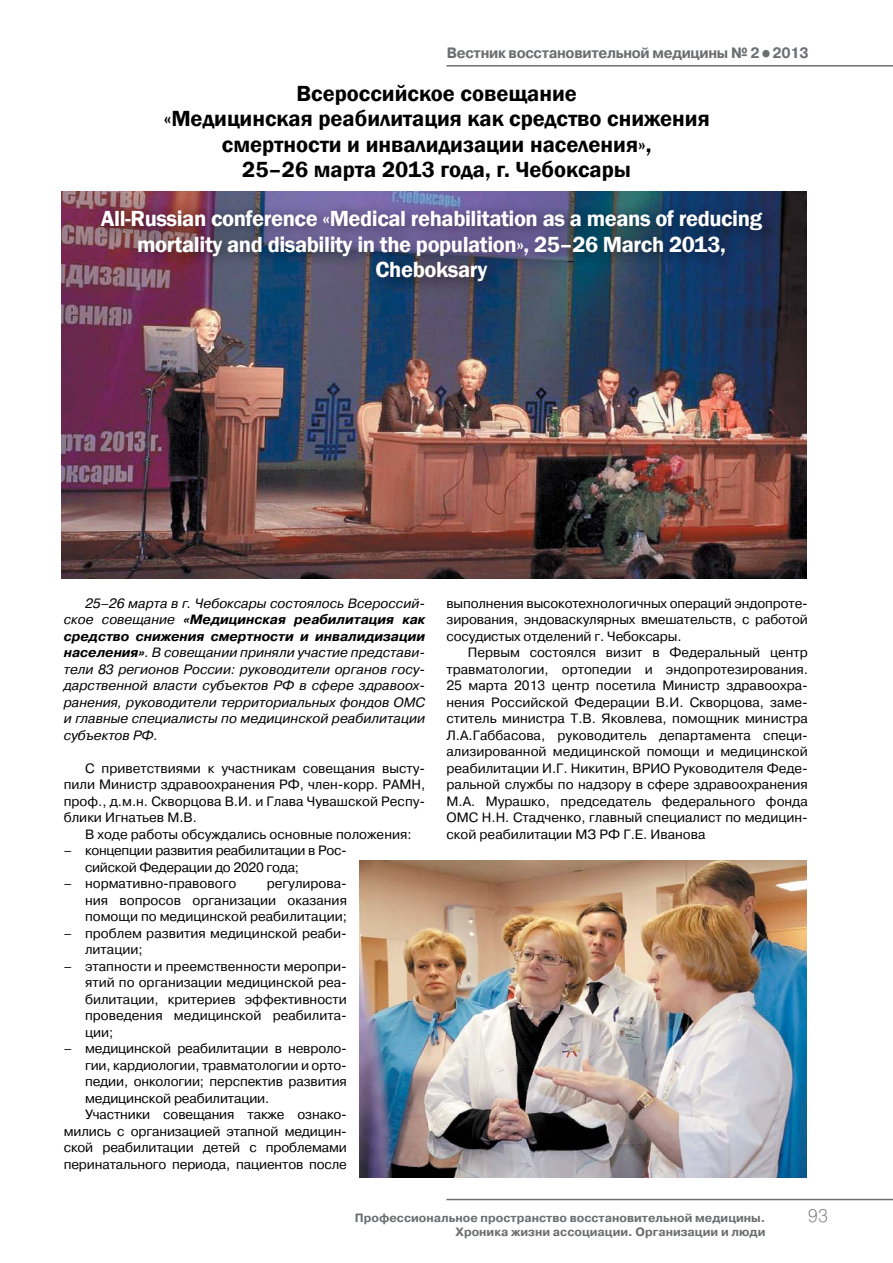
<style>
.page{position:relative;width:893px;height:1263px;background:#fff}
.page>*{position:absolute;margin:0;border:0;box-sizing:border-box;transform-origin:0 0}
.t1{font:600 22.5px/25.5px "Franklin Gothic";color:#000;text-align:center}
.t2{font:600 22.5px/25.5px "Franklin Gothic";letter-spacing:-.02em;color:#fff;text-align:center}
.t3{font:18px "Pragmatica Light C";color:#6d6e71}
.t4{font:700 15px "Pragmatica C";letter-spacing:-.02em;color:#6d6e71;scale:.95 1}
.t5{font:13.5px/16.5px "Pragmatica C";letter-spacing:-.01em;color:#000;text-align:justify}
.t6{font:italic 13.5px/16.5px "Pragmatica C";color:#000;text-align:justify}
.t7{font:700 12px/14.4px "Pragmatica C";color:#6d6e71;text-align:right}
.s1{font-size:21px}
.s2{font-weight:700}
</style>
<div class="page">
<hr style="left:446px;top:1199px;width:447px;height:1px;background:#6d6e71">
<hr style="left:446px;top:65px;width:447px;height:2px;background:#6d6e71">
<img style="left:360px;top:860px;width:447px;height:318px">
<img style="left:62px;top:191px;width:745px;height:387px">
<div style="left:91px;top:200px;width:687px;height:98px;background:#000;opacity:.55"></div>
<p class="t4" style="left:447px;top:45px;width:383px">Вестник восстановительной медицины № 2<span class="s1">•</span>2013</p>
<h1 class="t1" style="left:164px;top:81px;width:547px">Всероссийское совещание<br>«Медицинская реабилитация как средство снижения смертности и инвалидизации населения»,<br>25–26 марта 2013 года, г. Чебоксары</h1>
<h1 class="t2" style="left:101px;top:206px;width:663px">All-Russian conference «Medical rehabilitation as a means of reducing mortality and disability in the population», 25–26 March 2013,<br>Cheboksary</h1>
<p class="t6" style="left:64px;top:595px;width:363px;text-indent:21px">25–26 марта в г. Чебоксары состоялось Всероссий&shy;ское совещание <span class="s2">«Медицинская реабилитация как средство снижения смертности и инвалидизации населения»</span>. В совещании приняли участие представи&shy;тели 83 регионов России: руководители органов госу&shy;дарственной власти субъектов РФ в сфере здравоох&shy;ранения, руководители территориальных фондов ОМС и главные специалисты по медицинской реабилитации субъектов РФ.</p>
<p class="t5" style="left:64px;top:760px;width:363px;text-indent:21px">С приветствиями к участникам совещания высту&shy;пили Министр здравоохранения РФ, член-корр. РАМН, проф., д.м.н. Скворцова В.И. и Глава Чувашской Респу&shy;блики Игнатьев М.В.</p>
<p class="t5" style="left:85px;top:826px;width:328px">В ходе работы обсуждались основные положения:</p>
<p class="t5" style="left:85px;top:842px;width:263px;text-indent:-21px">– концепции развития реабилитации в Рос&shy;сийской Федерации до 2020 года;</p>
<p class="t5" style="left:64px;top:875px;width:174px">– нормативно-правового</p>
<p class="t5" style="left:85px;top:875px;width:263px;text-indent:182px">регулирова&shy;ния вопросов организации оказания помощи по медицинской реабилитации;</p>
<p class="t5" style="left:85px;top:925px;width:263px;text-indent:-21px">– проблем развития медицинской реаби&shy;литации;</p>
<p class="t5" style="left:85px;top:958px;width:263px;text-indent:-21px">– этапности и преемственности меропри&shy;ятий по организации медицинской реа&shy;билитации, критериев эффективности проведения медицинской реабилита&shy;ции;</p>
<p class="t5" style="left:64px;top:1040px;width:285px">– медицинской реабилитации в невроло-</p>
<p class="t5" style="left:85px;top:1057px;width:263px">гии, кардиологии, травматологии и орто-</p>
<p class="t5" style="left:85px;top:1073px;width:263px">педии, онкологии; перспектив развития</p>
<p class="t5" style="left:85px;top:1090px;width:186px">медицинской реабилитации.</p>
<p class="t5" style="left:85px;top:1106px;width:263px">Участники совещания также ознако-</p>
<p class="t5" style="left:64px;top:1123px;width:285px">мились с организацией этапной медицин-</p>
<p class="t5" style="left:64px;top:1139px;width:285px">ской реабилитации детей с проблемами</p>
<p class="t5" style="left:64px;top:1156px;width:285px">перинатального периода, пациентов после</p>
<p class="t5" style="left:446px;top:595px;width:363px">выполнения высокотехнологичных операций эндопроте&shy;зирования, эндоваскулярных вмешательств, с работой сосудистых отделений г. Ч ебоксары.</p>
<p class="t5" style="left:446px;top:644px;width:363px;text-indent:21px">Первым состоялся визит в Федеральный центр травматологии, ортопедии и эндопротезирования.<br>25 марта 2013 центр посетила Министр здравоохра&shy;нения Российской Федерации В.И. Скворцова, заме&shy;ститель министра Т.В. Яковлева, помощник министра Л.А.Габбасова, руководитель департамента специ&shy;ализированной медицинской помощи и медицинской реабилитации И.Г. Никитин, ВРИО Руководителя Феде&shy;ральной службы по надзору в сфере здравоохранения М.А. Мурашко, председатель федерального фонда ОМС Н.Н. Стадченко, главный специалист по медицин&shy;ской реабилитации МЗ РФ Г.Е. Иванова</p>
<p class="t7" style="left:355px;top:1211px;width:412px">Профессиональное пространство восстановительной медицины.<br>Хроника жизни ассоциации. Организации и люди</p>
<h2 class="t3" style="left:808px;top:1206px;width:22px">93</h2>
</div>
